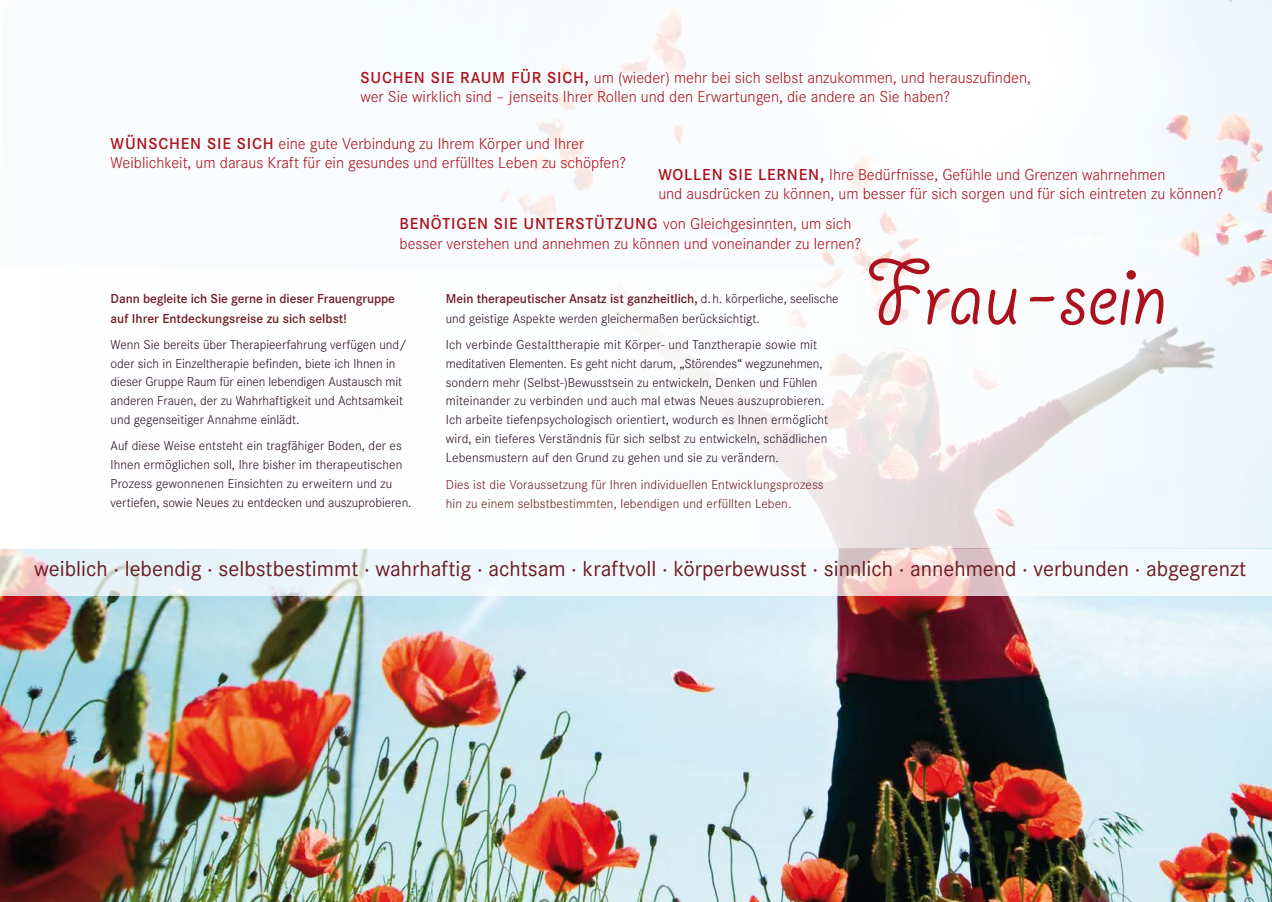
<style>
.page{position:relative;width:1272px;height:902px;background:#fff}
.page>*{position:absolute;margin:0;border:0;box-sizing:border-box;transform-origin:0 0}
.t1{font:22.5px "Corporate S";color:#6e1b22}
.t2{font:300 16.5px/19.5px "Corporate S";color:#ab121d}
.t3{font:300 13.5px/18.8px "Corporate S";letter-spacing:.005em;color:#291026}
.t4{font:300 13.5px/19.5px "Corporate S";letter-spacing:.01em;color:#6e1b22}
.t5{font:600 13.5px/19.5px "Corporate S";letter-spacing:-.005em;color:#6e1b22}
.s1{font-weight:600}
.s2{font-weight:600;color:#6e1b22}
</style>
<div class="page">
<img style="left:0;top:595px;width:1271px;height:306px">
<svg style="left:666px;top:268px;width:601px;height:281px;fill:#f5f9fc"></svg>
<svg style="left:869px;top:258px;width:294px;height:67px"></svg>
<div style="left:1126px;top:270px;width:9px;height:9px;background:#ab121d;border-radius:50%"></div>
<svg style="left:0;top:549px;width:1271px;height:46px;fill:#f1f7fb"></svg>
<p class="t2" style="left:360px;top:67px;width:672px"><span class="s1">SUCHEN SIE RAUM FÜR SICH,</span> um (wieder) mehr bei sich selbst anzukommen, und herauszufinden, wer Sie wirklich sind – jenseits Ihrer Rollen und den Erwartungen, die andere an Sie haben?</p>
<p class="t2" style="left:111px;top:133px;width:517px"><span class="s1">WÜNSCHEN SIE SICH</span> eine gute Verbindung zu Ihrem Körper und Ihrer<br>Weiblichkeit, um daraus Kraft für ein gesundes und erfülltes Leben zu schöpfen?</p>
<p class="t2" style="left:658px;top:165px;width:566px"><span class="s1">WOLLEN SIE LERNEN,</span> Ihre Bedürfnisse, Gefühle und Grenzen wahrnehmen<br>und ausdrücken zu können, um besser für sich sorgen und für sich eintreten zu können?</p>
<p class="t2" style="left:399px;top:214px;width:463px"><span class="s1">BENÖTIGEN SIE UNTERSTÜTZUNG</span> von Gleichgesinnten, um sich besser verstehen und annehmen zu können und voneinander zu lernen?</p>
<p class="t5" style="left:111px;top:289px;width:286px">Dann begleite ich Sie gerne in dieser Frauengruppe auf Ihrer Entdeckungsreise zu sich selbst!</p>
<p class="t3" style="left:111px;top:335px;width:298px">Wenn Sie bereits über Therapieerfahrung verfügen und/ oder sich in Einzeltherapie befinden, biete ich Ihnen in dieser Gruppe Raum für einen lebendigen Austausch mit anderen Frauen, der zu Wahrhaftigkeit und Achtsamkeit und gegenseitiger Annahme einlädt.</p>
<p class="t3" style="left:111px;top:436px;width:302px">Auf diese Weise entsteht ein tragfähiger Boden, der es Ihnen ermöglichen soll, Ihre bisher im therapeutischen Prozess gewonnenen Einsichten zu erweitern und zu vertiefen, sowie Neues zu entdecken und auszuprobieren.</p>
<p class="t3" style="left:446px;top:289px;width:394px;line-height:19.5px"><span class="s2">Mein therapeutischer Ansatz ist ganzheitlich,</span> d.h. körperliche, seelische und geistige Aspekte werden gleichermaßen berücksichtigt.</p>
<p class="t3" style="left:446px;top:335px;width:384px">Ich verbinde Gestalttherapie mit Körper- und Tanztherapie sowie mit meditativen Elementen. Es geht nicht darum, „Störendes“ wegzunehmen, sondern mehr (Selbst-)Bewusstsein zu entwickeln, Denken und Fühlen miteinander zu verbinden und auch mal etwas Neues auszuprobieren.<br>Ich arbeite tiefenpsychologisch orientiert, wodurch es Ihnen ermöglicht wird, ein tieferes Verständnis für sich selbst zu entwickeln, schädlichen Lebensmustern auf den Grund zu gehen und sie zu verändern.</p>
<p class="t4" style="left:446px;top:474px;width:379px">Dies ist die Voraussetzung für Ihren individuellen Entwicklungsprozess hin zu einem selbstbestimmten, lebendigen und erfüllten Leben.</p>
<h1 class="t1" style="left:34px;top:556px;width:1213px">weiblich · lebendig · selbstbestimmt · wahrhaftig · achtsam · kraftvoll · körperbewusst · sinnlich · annehmend · verbunden · abgegrenzt</h1>
</div>
